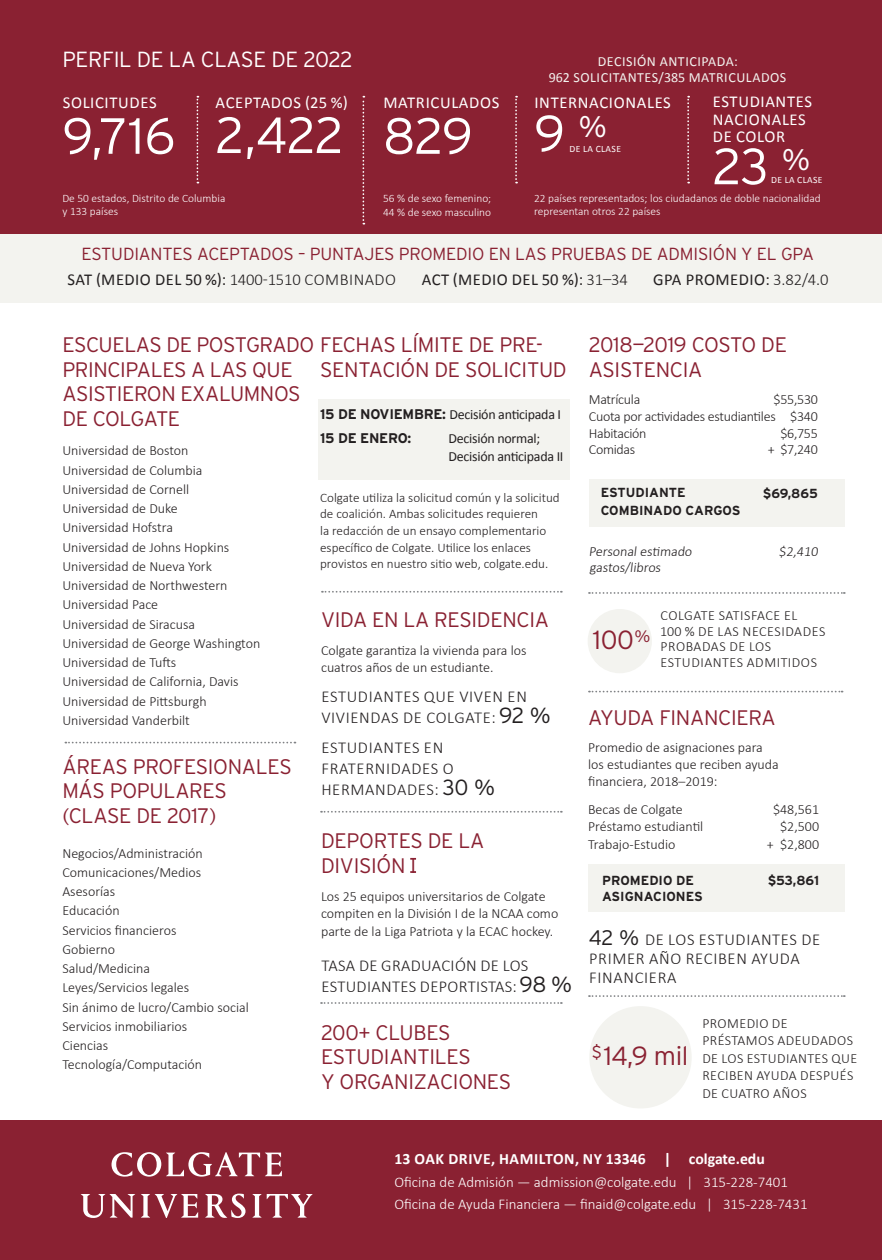
<style>
.page{position:relative;width:882px;height:1260px;background:#fff}
.page>*{position:absolute;margin:0;border:0;box-sizing:border-box;transform-origin:0 0}
.t1{font:300 50.75px "Interstate";letter-spacing:-.02em;color:#fff}
.t2{font:300 29.75px "Interstate";color:#fff}
.t3{font:300 26.25px "Interstate";letter-spacing:-.015em;color:#8a2132}
.t4{font:300 21.88px "Interstate";letter-spacing:-.015em;color:#fff}
.t5{font:300 21px/24.5px "Interstate";letter-spacing:-.015em;color:#8a2132}
.t6{font:300 17.5px "Interstate";letter-spacing:-.01em;color:#8a2132}
.t7{font:300 16.62px/21px "Calibri";letter-spacing:.04em;color:#231f20}
.t8{font:16.62px/17.5px "Calibri";letter-spacing:.04em;color:#fff}
.t9{font:300 16.62px/21px "Calibri";letter-spacing:.02em;color:#231f20}
.t10{font:16.62px "Calibri";letter-spacing:.03em;color:#231f20}
.t11{font:700 15.75px "Calibri";color:#fff}
.t12{font:300 14.88px/22.8px "Calibri";color:#fff}
.t13{font:300 14px/19.2px "Calibri";color:#231f20}
.t14{font:300 14px/17.5px "Calibri";letter-spacing:.03em;color:#231f20}
.t15{font:300 14px/15.8px "Calibri";letter-spacing:.04em;color:#231f20}
.t16{font:14px/17.5px "Calibri";letter-spacing:-.02em;color:#231f20}
.t17{font:14px/15.8px "Calibri";letter-spacing:.04em;color:#f3f3ef;text-align:center}
.t18{font:300 14px "Calibri";letter-spacing:-.02em;color:#231f20}
.t19{font:700 14px "Interstate";letter-spacing:-.02em;color:#231f20}
.t20{font:300 13.12px/16.6px "Calibri";color:#231f20}
.t21{font:700 13.12px "Interstate";color:#231f20}
.t22{font:300 11.38px/12.2px "Calibri";color:#fff}
.t23{font:9.62px "Calibri";letter-spacing:.04em;color:#fff}
.s1{font-weight:400}
.s2{font-weight:300}
.s3{font-family:"Interstate";font-weight:700}
.s4{font-family:"Interstate";font-size:21.88px}
.s5{font-family:"Interstate";font-size:21px}
</style>
<div class="page">
<div style="left:0;top:0;width:882px;height:302px;background:#f3f3ef"></div>
<div style="left:589px;top:480px;width:256px;height:47px;background:#f3f3ef"></div>
<div style="left:588px;top:865px;width:257px;height:47px;background:#f3f3ef"></div>
<div style="left:318px;top:399px;width:252px;height:81px;background:#f3f3ef"></div>
<div style="left:0;top:1120px;width:882px;height:140px;background:#8a2132"></div>
<svg style="left:65px;top:742px;width:230px;height:1px"></svg>
<svg style="left:322px;top:591px;width:240px;height:2px"></svg>
<svg style="left:321px;top:1002px;width:241px;height:2px"></svg>
<svg style="left:589px;top:592px;width:256px;height:2px"></svg>
<svg style="left:589px;top:691px;width:254px;height:1px"></svg>
<svg style="left:589px;top:995px;width:256px;height:2px"></svg>
<svg style="left:321px;top:811px;width:241px;height:2px"></svg>
<div style="left:0;top:0;width:882px;height:233px;background:#8a2132"></div>
<svg style="left:197px;top:96px;width:1px;height:87px"></svg>
<svg style="left:363px;top:96px;width:1px;height:129px"></svg>
<svg style="left:515px;top:96px;width:2px;height:87px"></svg>
<svg style="left:687px;top:96px;width:2px;height:87px"></svg>
<div style="left:588px;top:609px;width:64px;height:64px;background:#f3f3ef;border-radius:50%"></div>
<div style="left:589px;top:1006px;width:103px;height:102px;background:#f3f3ef;border-radius:50%"></div>
<svg style="left:410px;top:858px;width:6px;height:2px"></svg>
<svg style="left:410px;top:871px;width:6px;height:2px"></svg>
<svg style="left:112px;top:1152px;width:170px;height:25px"></svg>
<svg style="left:81px;top:1194px;width:54px;height:24px"></svg>
<svg style="left:141px;top:1194px;width:57px;height:24px"></svg>
<svg style="left:205px;top:1194px;width:41px;height:24px"></svg>
<svg style="left:252px;top:1194px;width:61px;height:24px"></svg>
<h3 class="t4" style="left:62px;top:46px;width:292px">PERFIL DE LA CLASE DE 2022</h3>
<p class="t8" style="left:63px;top:94px;width:95px">SOLICITUDES</p>
<h1 class="t1" style="left:62px;top:105px;width:114px">9,716</h1>
<p class="t8" style="left:216px;top:93px;width:134px">ACEPTADOS (25 %)</p>
<h1 class="t1" style="left:215px;top:104px;width:130px">2,422</h1>
<p class="t8" style="left:383px;top:94px;width:117px">MATRICULADOS</p>
<h1 class="t1" style="left:383px;top:105px;width:92px">829</h1>
<p class="t17" style="left:549px;top:53px;width:239px">DECISIÓN ANTICIPADA:<br>962 SOLICITANTES/385 MATRICULADOS</p>
<p class="t8" style="left:534px;top:93px;width:138px">INTERNACIONALES</p>
<h1 class="t1" style="left:534px;top:103px;width:75px">9 <sup>%</sup></h1>
<p class="t23" style="left:570px;top:142px;width:53px">DE LA CLASE</p>
<p class="t8" style="left:713px;top:93px;width:101px">ESTUDIANTES<br>NACIONALES<br>DE COLOR</p>
<h1 class="t1" style="left:713px;top:136px;width:58px">23</h1>
<h2 class="t2" style="left:782px;top:142px;width:30px">%</h2>
<p class="t23" style="left:771px;top:174px;width:53px">DE LA CLASE</p>
<p class="t22" style="left:62px;top:192px;width:164px">De 50 estados, Distrito de Columbia y 133 países</p>
<p class="t22" style="left:383px;top:191px;width:110px;line-height:13.7px">56 % de sexo femenino;<br>44 % de sexo masculino</p>
<p class="t22" style="left:534px;top:192px;width:288px">22 países representados; los ciudadanos de doble nacionalidad representan otros 22 países</p>
<p class="t6" style="left:82px;top:244px;width:734px">ESTUDIANTES ACEPTADOS – PUNTAJES PROMEDIO EN LAS PRUEBAS DE ADMISIÓN Y EL GPA</p>
<p class="t7" style="left:67px;top:269px;width:330px"><span class="s1">SAT (MEDIO DEL 50 %):</span> 1400-1510 COMBINADO</p>
<p class="t10" style="left:422px;top:269px;width:208px">ACT (MEDIO DEL 50 %): <span class="s2">31–34</span></p>
<p class="t10" style="left:653px;top:269px;width:177px">GPA PROMEDIO: <span class="s2">3.82/4.0</span></p>
<h3 class="t5" style="left:320px;top:332px;width:248px;text-indent:-258px">ESCUELAS DE POSTGRADO FECHAS LÍMITE DE PRE-<br>SENTACIÓN DE SOLICITUD</h3>
<p class="t16" style="left:320px;top:405px;width:243px"><span class="s3">15 DE NOVIEMBRE:</span> Decisión anticipada I</p>
<p class="t19" style="left:320px;top:430px;width:93px">15 DE ENERO:</p>
<p class="t16" style="left:449px;top:430px;width:116px">Decisión normal;<br>Decisión anticipada II</p>
<p class="t20" style="left:320px;top:489px;width:241px">Colgate utiliza la solicitud común y la solicitud de coalición. Ambas solicitudes requieren<br>la redacción de un ensayo complementario específico de Colgate. Utilice los enlaces provistos en nuestro sitio web, colgate.edu.</p>
<h3 class="t5" style="left:62px;top:357px;width:240px">PRINCIPALES A LAS QUE<br>ASISTIERON EXALUMNOS<br>DE COLGATE</h3>
<p class="t13" style="left:62px;top:441px;width:199px">Universidad de Boston<br>Universidad de Columbia<br>Universidad de Cornell<br>Universidad de Duke<br>Universidad Hofstra<br>Universidad de Johns Hopkins<br>Universidad de Nueva York<br>Universidad de Northwestern<br>Universidad Pace<br>Universidad de Siracusa<br>Universidad de George Washington<br>Universidad de Tufts<br>Universidad de California, Davis<br>Universidad de Pittsburgh<br>Universidad Vanderbilt</p>
<h3 class="t5" style="left:321px;top:607px;width:229px">VIDA EN LA RESIDENCIA</h3>
<p class="t13" style="left:321px;top:641px;width:207px;line-height:17.5px">Colgate garantiza la vivienda para los cuatros años de un estudiante.</p>
<p class="t7" style="left:321px;top:685px;width:231px">ESTUDIANTES QUE VIVEN EN<br>VIVIENDAS DE COLGATE: <span class="s4">92 %</span></p>
<p class="t7" style="left:321px;top:736px;width:175px">ESTUDIANTES EN<br>FRATERNIDADES O<br>HERMANDADES: <span class="s4">30 %</span></p>
<h3 class="t5" style="left:62px;top:754px;width:231px">ÁREAS PROFESIONALES<br>MÁS POPULARES (CLASE DE 2017)</h3>
<p class="t13" style="left:62px;top:843px;width:188px">Negocios/Administración<br>Comunicaciones/Medios<br>Asesorías<br>Educación<br>Servicios financieros<br>Gobierno<br>Salud/Medicina<br>Leyes/Servicios legales<br>Sin ánimo de lucro/Cambio social<br>Servicios inmobiliarios<br>Ciencias<br>Tecnología/Computación</p>
<h3 class="t5" style="left:321px;top:829px;width:165px">DEPORTES DE LA<br>DIVISIÓN I</h3>
<p class="t13" style="left:321px;top:887px;width:239px;line-height:17.5px">Los 25 equipos universitarios de Colgate compiten en la División I de la NCAA como parte de la Liga Patriota y la ECAC hockey.</p>
<p class="t9" style="left:321px;top:954px;width:252px">TASA DE GRADUACIÓN DE LOS<br>ESTUDIANTES DEPORTISTAS:<span class="s4">98 %</span></p>
<h3 class="t5" style="left:321px;top:1020px;width:192px">200+ CLUBES<br>ESTUDIANTILES<br>Y ORGANIZACIONES</h3>
<h3 class="t5" style="left:589px;top:332px;width:200px">2018—2019 COSTO DE<br>ASISTENCIA</h3>
<p class="t18" style="left:589px;top:391px;width:53px">Matrícula</p>
<p class="t13" style="left:589px;top:390px;width:231px;line-height:16.8px;text-align:justify;text-indent:185px">$55,530<br>Cuota por actividades estudiantiles $340<br>Habitación</p>
<p class="t13" style="left:780px;top:423px;width:39px">$6,755</p>
<p class="t18" style="left:589px;top:441px;width:48px">Comidas</p>
<p class="t13" style="left:768px;top:439px;width:51px">+ $7,240</p>
<p class="t21" style="left:763px;top:486px;width:57px">$69,865</p>
<p class="t21" style="left:601px;top:484px;width:86px">ESTUDIANTE</p>
<p class="t21" style="left:601px;top:502px;width:141px">COMBINADO CARGOS</p>
<p class="t13" style="left:589px;top:541px;width:107px">Personal estimado</p>
<p class="t13" style="left:779px;top:541px;width:42px">$2,410</p>
<p class="t13" style="left:590px;top:557px;width:75px">gastos/libros</p>
<h3 class="t3" style="left:593px;top:623px;width:59px">100<sup>%</sup></h3>
<p class="t15" style="left:660px;top:607px;width:167px">COLGATE SATISFACE EL<br>100 % DE LAS NECESIDADES<br>PROBADAS DE LOS<br>ESTUDIANTES ADMITIDOS</p>
<h3 class="t5" style="left:588px;top:705px;width:189px">AYUDA FINANCIERA</h3>
<p class="t13" style="left:588px;top:738px;width:192px;line-height:16.8px">Promedio de asignaciones para los estudiantes que reciben ayuda financiera, 2018–2019:</p>
<p class="t13" style="left:588px;top:799px;width:96px">Becas de Colgate</p>
<p class="t13" style="left:773px;top:799px;width:48px">$48,561</p>
<p class="t13" style="left:588px;top:816px;width:117px">Préstamo estudiantil</p>
<p class="t13" style="left:780px;top:816px;width:40px">$2,500</p>
<p class="t13" style="left:588px;top:834px;width:89px">Trabajo-Estudio</p>
<p class="t13" style="left:767px;top:834px;width:54px">+ $2,800</p>
<p class="t21" style="left:602px;top:873px;width:94px">PROMEDIO DE</p>
<p class="t21" style="left:768px;top:873px;width:53px">$53,861</p>
<p class="t21" style="left:602px;top:889px;width:102px">ASIGNACIONES</p>
<p class="t7" style="left:589px;top:929px;width:233px;line-height:19.2px"><span class="s5">42 %</span> DE LOS ESTUDIANTES DE<br>PRIMER AÑO RECIBEN AYUDA<br>FINANCIERA</p>
<p class="t6" style="left:592px;top:1042px;width:12px">$</p>
<h3 class="t3" style="left:604px;top:1040px;width:86px">14,9 mil</h3>
<p class="t14" style="left:702px;top:1014px;width:157px">PROMEDIO DE<br>PRÉSTAMOS ADEUDADOS<br>DE LOS ESTUDIANTES QUE<br>RECIBEN AYUDA DESPUÉS<br>DE CUATRO AÑOS</p>
<p class="t11" style="left:395px;top:1149px;width:372px">13 OAK DRIVE, HAMILTON, NY 13346 | colgate.edu</p>
<p class="t12" style="left:395px;top:1170px;width:415px">Oficina de Admisión — admission@colgate.edu | 315-228-7401<br>Oficina de Ayuda Financiera — finaid@colgate.edu | 315-228-7431</p>
</div>
